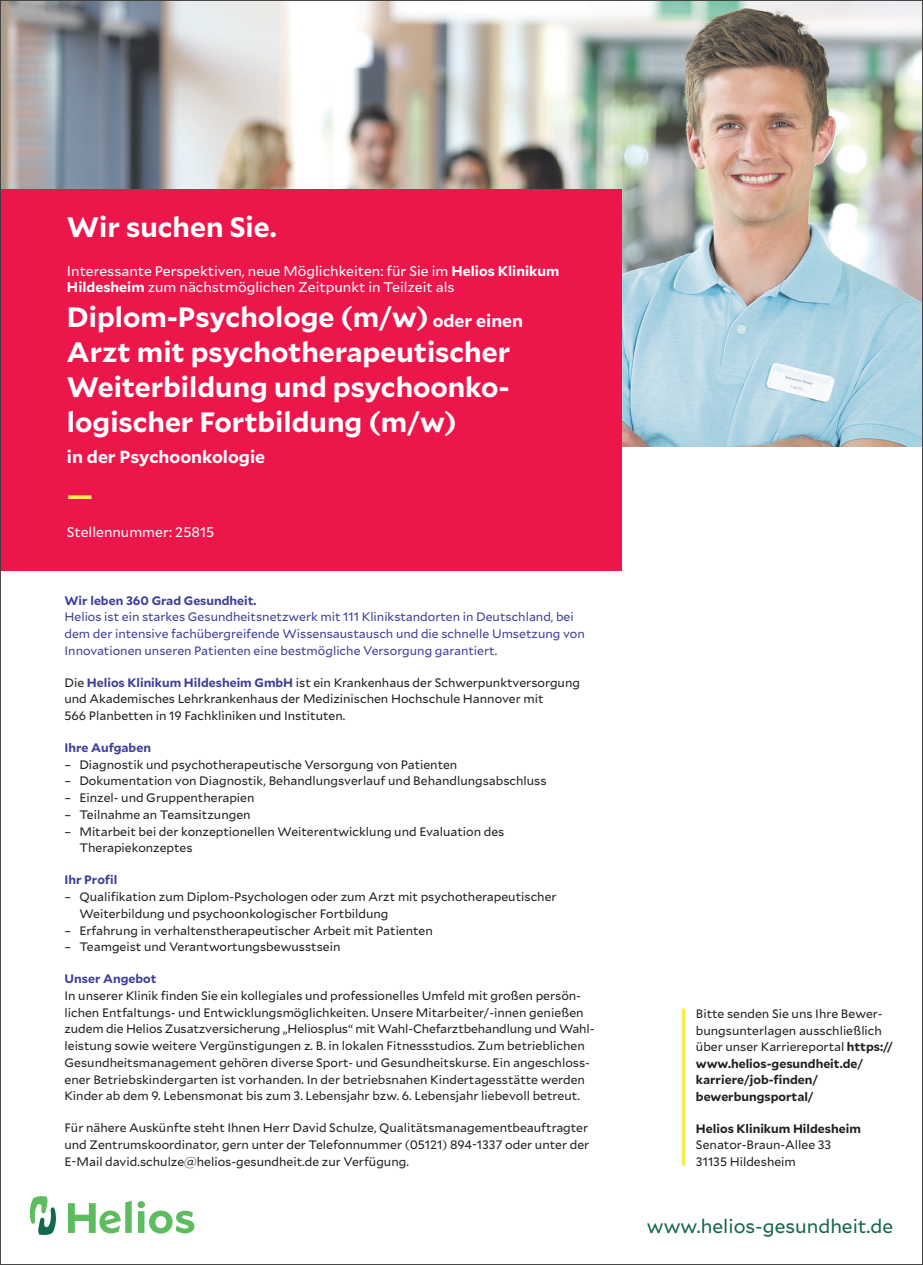
<style>
.page{position:relative;width:923px;height:1265px;background:#fff}
.page>*{position:absolute;margin:0;border:0;box-sizing:border-box;transform-origin:0 0}
.t1{font:700 28px/35px "Mallory";color:#fff}
.t2{font:700 28px "Mallory";color:#f4ee50}
.t3{font:19.25px "Mallory";color:#14684c}
.t4{font:700 17.5px "Mallory";color:#fff}
.t5{font:14px/16.8px "Mallory";color:#fff}
.t6{font:12.25px/16.8px "Mallory";color:#231f20}
.t7{font:12.25px/16.8px "Mallory";color:#3e3f99}
.t8{font:700 12.25px "Mallory";color:#3e3f99}
.t9{font:700 12.25px "Mallory";color:#231f20}
.s1{font-weight:700}
.s2{font-size:17.5px}
.s3{font-weight:700;color:#3e3f99}
</style>
<div class="page">
<img style="left:2px;top:2px;width:919px;height:444px">
<div style="left:0;top:189px;width:622px;height:381px;background:#ed164b"></div>
<hr style="left:682px;top:1008px;width:3px;height:158px;background:#f4ee50">
<svg style="left:68px;top:1201px;width:126px;height:32px"></svg>
<svg style="left:30px;top:1196px;width:26px;height:39px"></svg>
<h1 class="t1" style="left:67px;top:207px;width:211px">Wir suchen Sie.</h1>
<p class="t5" style="left:67px;top:262px;width:494px">Interessante Perspektiven, neue Möglichkeiten: für Sie im <span class="s1">Helios Klinikum<br>Hildesheim</span> zum nächstmöglichen Zeitpunkt in Teilzeit als</p>
<h1 class="t1" style="left:67px;top:298px;width:458px">Diplom-Psychologe (m/w) <span class="s2">oder einen<br></span>Arzt mit psychotherapeutischer<br>Weiterbildung und psychoonko&shy;logischer Fortbildung (m/w)</h1>
<h3 class="t4" style="left:67px;top:443px;width:200px">in der Psychoonkologie</h3>
<h1 class="t2" style="left:67px;top:474px;width:28px">—</h1>
<p class="t5" style="left:67px;top:523px;width:149px">Stellennummer: 25815</p>
<p class="t8" style="left:64px;top:591px;width:194px">Wir leben 360 Grad Gesundheit.</p>
<p class="t7" style="left:64px;top:608px;width:522px">Helios ist ein starkes Gesundheitsnetzwerk mit 111 Klinikstandorten in Deutschland, bei dem der intensive fachübergreifende Wissensaustausch und die schnelle Umsetzung von<br>Innovationen unseren Patienten eine bestmögliche Versorgung garantiert.</p>
<p class="t6" style="left:64px;top:673px;width:517px">Die <span class="s3">Helios Klinikum Hildesheim GmbH</span> ist ein Krankenhaus der Schwerpunktversorgung und Akademisches Lehrkrankenhaus der Medizinischen Hochschule Hannover mit<br>566 Planbetten in 19 Fachkliniken und Instituten.</p>
<p class="t8" style="left:64px;top:738px;width:88px">Ihre Aufgaben</p>
<p class="t6" style="left:64px;top:755px;width:394px">– Diagnostik und psychotherapeutische Versorgung von Patienten</p>
<p class="t6" style="left:64px;top:772px;width:483px">– Dokumentation von Diagnostik, Behandlungsverlauf und Behandlungsabschluss</p>
<p class="t6" style="left:64px;top:789px;width:191px">– Einzel- und Gruppentherapien</p>
<p class="t6" style="left:64px;top:806px;width:188px">– Teilnahme an Teamsitzungen</p>
<p class="t6" style="left:79px;top:822px;width:426px;text-indent:-15px">– Mitarbeit bei der konzeptionellen Weiterentwicklung und Evaluation des<br>Therapiekonzeptes</p>
<p class="t8" style="left:64px;top:871px;width:54px">Ihr Profil</p>
<p class="t6" style="left:79px;top:888px;width:479px;text-indent:-15px">– Qualifikation zum Diplom-Psychologen oder zum Arzt mit psychotherapeutischer<br>Weiterbildung und psychoonkologischer Fortbildung</p>
<p class="t6" style="left:64px;top:921px;width:370px">– Erfahrung in verhaltenstherapeutischer Arbeit mit Patienten</p>
<p class="t6" style="left:64px;top:938px;width:277px">– Teamgeist und Verantwortungsbewusstsein</p>
<p class="t8" style="left:64px;top:969px;width:94px">Unser Angebot</p>
<p class="t6" style="left:64px;top:986px;width:531px">In unserer Klinik finden Sie ein kollegiales und professionelles Umfeld mit großen persön&shy;lichen Entfaltungs- und Entwicklungsmöglichkeiten. Unsere Mitarbeiter/-innen genießen zudem die Helios Zusatzversicherung „Heliosplus“ mit Wahl-Chefarztbehandlung und Wahl&shy;leistung sowie weitere Vergünstigungen z. B. in lokalen Fitnessstudios. Zum betrieblichen Gesundheitsmanagement gehören diverse Sport- und Gesundheitskurse. Ein angeschloss&shy;ener Betriebskindergarten ist vorhanden. In der betriebsnahen Kindertagesstätte werden Kinder ab dem 9. Lebensmonat bis zum 3. Lebensjahr bzw. 6. Lebensjahr liebevoll betreut.</p>
<p class="t6" style="left:64px;top:1119px;width:526px;text-align:justify">Für nähere Auskünfte steht Ihnen Herr David Schulze, Qualitätsmanagementbeauftragter und Zentrumskoordinator, gern unter der Telefonnummer (05121) 894-1337 oder unter der E-Mail david.schulze@helios-gesundheit.de zur Verfügung.</p>
<p class="t6" style="left:696px;top:1005px;width:199px">Bitte senden Sie uns Ihre Bewer&shy;bungsunterlagen ausschließlich über unser Karriereportal <span class="s1">https:// www.helios-gesundheit.de/ karriere/job-finden/ bewerbungsportal/</span></p>
<p class="t9" style="left:696px;top:1119px;width:166px">Helios Klinikum Hildesheim</p>
<p class="t6" style="left:696px;top:1136px;width:137px">Senator-Braun-Allee 33<br>31135 Hildesheim</p>
<h2 class="t3" style="left:647px;top:1212px;width:248px">www.helios-gesundheit.de</h2>
</div>
